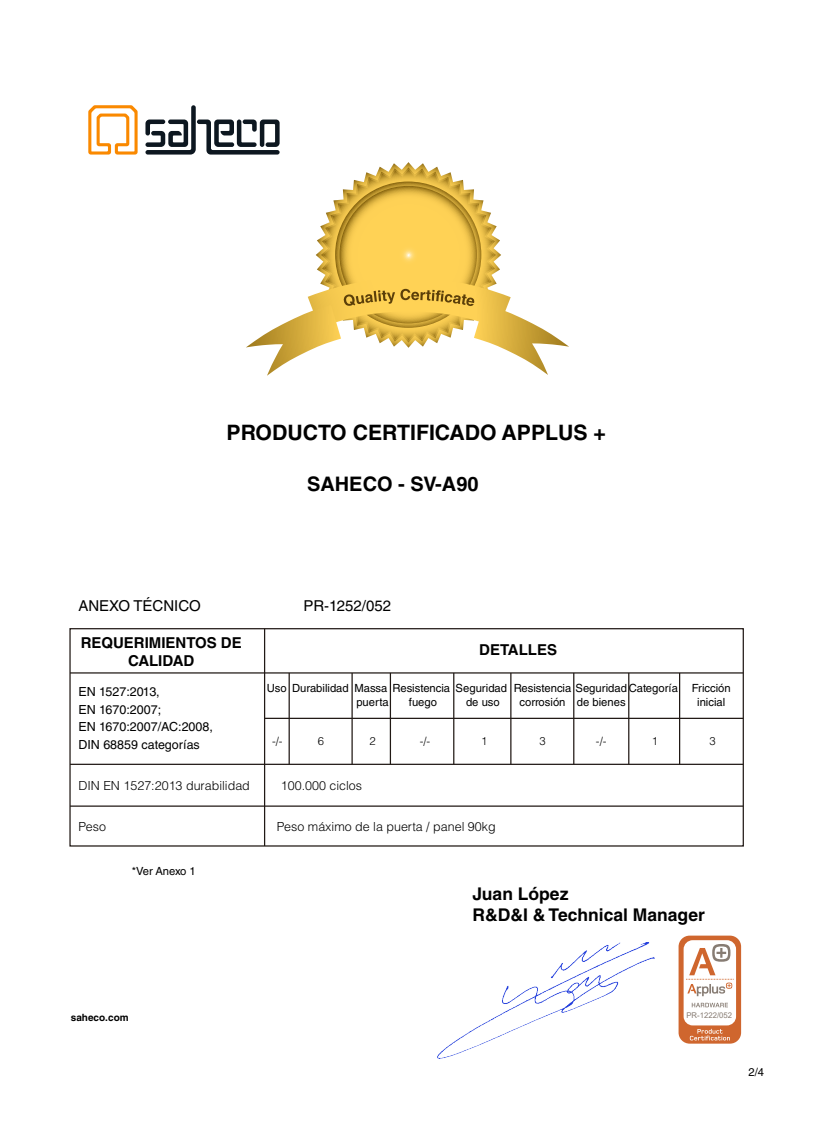
<style>
.page{position:relative;width:815px;height:1124px;background:#fff}
.page>*{position:absolute;margin:0;border:0;box-sizing:border-box;transform-origin:0 0}
.t1{font:700 21.25px "Helvetica LT Std";color:#000}
.t2{font:700 20px "Helvetica LT Std";color:#000}
.t3{font:700 17.5px/21px "Helvetica LT Std";color:#000}
.t4{font:700 15px/18px "Helvetica LT Std";color:#000;text-align:center}
.t5{font:15px "Helvetica LT Std";color:#000}
.t6{font:300 12.5px "Helvetica LT Std";color:#000}
.t7{font:12.5px/17.5px "Helvetica LT Std";color:#000}
.t8{font:11.25px/13.5px "Helvetica LT Std";color:#000}
.t9{font:300 11.25px "Helvetica LT Std";color:#000}
.t10{font:700 10px "Helvetica LT Std";color:#000}
.t11{font:7.88px "Arial";color:#877c73}
</style>
<div class="page">
<svg style="left:246px;top:162px;width:323px;height:213px"></svg>
<div style="left:69px;top:628px;width:675px;height:218px;border:1px solid #211915"></div>
<hr style="left:264px;top:628px;width:1px;height:217px;background:#211915">
<hr style="left:70px;top:672px;width:673px;height:1px;background:#211915">
<hr style="left:265px;top:717px;width:478px;height:1px;background:#211915">
<hr style="left:70px;top:805px;width:673px;height:1px;background:#211915">
<hr style="left:70px;top:763px;width:673px;height:1px;background:#211915">
<hr style="left:289px;top:672px;width:1px;height:92px;background:#211915">
<hr style="left:351px;top:672px;width:2px;height:92px;background:#211915">
<hr style="left:390px;top:672px;width:1px;height:92px;background:#211915">
<hr style="left:453px;top:672px;width:1px;height:92px;background:#211915">
<hr style="left:510px;top:672px;width:1px;height:92px;background:#211915">
<hr style="left:573px;top:672px;width:1px;height:92px;background:#211915">
<hr style="left:628px;top:672px;width:1px;height:92px;background:#211915">
<hr style="left:679px;top:672px;width:1px;height:92px;background:#211915">
<img style="left:438px;top:942px;width:216px;height:115px">
<svg style="left:679px;top:935px;width:62px;height:108px;fill:#cf662e"></svg>
<div style="left:684px;top:940px;width:52px;height:85px;background:#fff;border-radius:9px"></div>
<svg style="left:712px;top:943px;width:18px;height:18px"></svg>
<div style="left:715px;top:946px;width:13px;height:13px;background:#c2bdb8;border-radius:50%"></div>
<svg style="left:686px;top:947px;width:48px;height:49px"></svg>
<svg style="left:692px;top:1002px;width:36px;height:5px"></svg>
<svg style="left:690px;top:1028px;width:40px;height:12px"></svg>
<svg style="left:88px;top:105px;width:50px;height:49px"></svg>
<svg style="left:145px;top:105px;width:135px;height:49px"></svg>
<h1 class="t1" style="left:226px;top:420px;width:381px">PRODUCTO CERTIFICADO APPLUS +</h1>
<h2 class="t2" style="left:307px;top:472px;width:173px">SAHECO - SV-A90</h2>
<h3 class="t5" style="left:78px;top:596px;width:124px">ANEXO TÉCNICO</h3>
<h3 class="t5" style="left:303px;top:596px;width:89px">PR-1252/052</h3>
<h3 class="t4" style="left:81px;top:633px;width:162px">REQUERIMIENTOS DE<br>CALIDAD</h3>
<h3 class="t4" style="left:479px;top:640px;width:79px">DETALLES</h3>
<p class="t7" style="left:78px;top:683px;width:136px">EN 1527:2013,<br>EN 1670:2007;<br>EN 1670:2007/AC:2008,<br>DIN 68859 categorías</p>
<p class="t6" style="left:78px;top:778px;width:173px">DIN EN 1527:2013 durabilidad</p>
<p class="t6" style="left:78px;top:819px;width:29px">Peso</p>
<p class="t8" style="left:132px;top:863px;width:66px">*Ver Anexo 1</p>
<p class="t8" style="left:456px;top:681px;width:53px;text-align:center">Seguridad de uso</p>
<p class="t8" style="left:519px;top:681px;width:213px;text-indent:-6px">Resistencia Seguridad Categoría Fricción corrosión</p>
<p class="t8" style="left:354px;top:681px;width:97px">Massa Resistencia puerta</p>
<p class="t8" style="left:267px;top:681px;width:22px">Uso</p>
<p class="t8" style="left:292px;top:681px;width:58px">Durabilidad</p>
<p class="t8" style="left:409px;top:694px;width:30px">fuego</p>
<p class="t8" style="left:577px;top:694px;width:50px">de bienes</p>
<p class="t8" style="left:697px;top:694px;width:30px">inicial</p>
<p class="t9" style="left:272px;top:734px;width:12px">-/-</p>
<p class="t9" style="left:318px;top:734px;width:8px">6</p>
<p class="t9" style="left:420px;top:734px;width:12px">-/-</p>
<p class="t9" style="left:369px;top:734px;width:8px">2</p>
<p class="t9" style="left:481px;top:734px;width:8px">1</p>
<p class="t9" style="left:539px;top:734px;width:8px">3</p>
<p class="t9" style="left:596px;top:734px;width:12px">-/-</p>
<p class="t9" style="left:652px;top:734px;width:8px">1</p>
<p class="t9" style="left:709px;top:734px;width:8px">3</p>
<p class="t6" style="left:281px;top:778px;width:83px">100.000 ciclos</p>
<p class="t6" style="left:277px;top:819px;width:221px">Peso máximo de la puerta / panel 90kg</p>
<h3 class="t3" style="left:473px;top:882px;width:234px">Juan López<br>R&amp;D&amp;I &amp; Technical Manager</h3>
<p class="t10" style="left:71px;top:1010px;width:59px">saheco.com</p>
<p class="t11" style="left:686px;top:1009px;width:47px">PR-1222/052</p>
<p class="t8" style="left:748px;top:1064px;width:17px">2/4</p>
</div>
